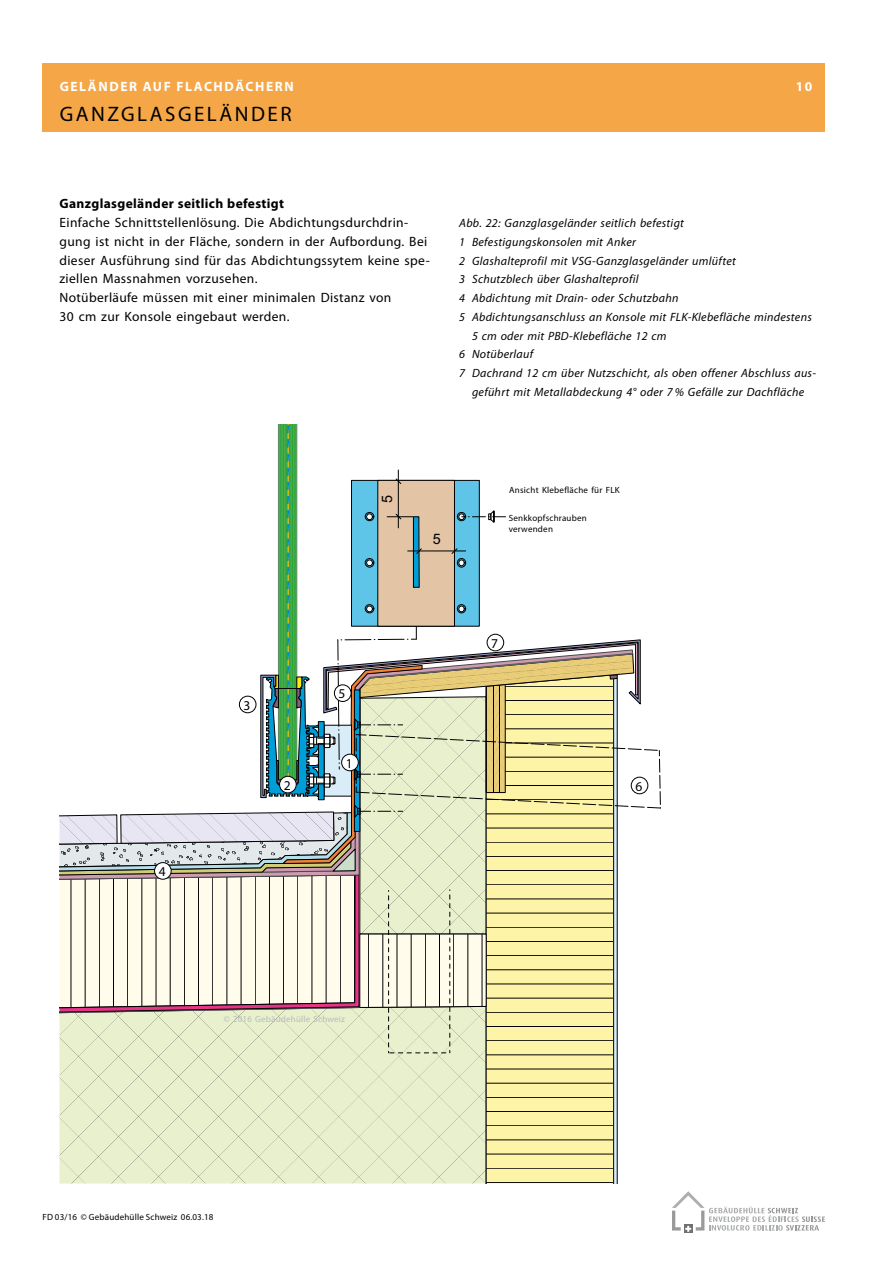
<style>
.page{position:relative;width:893px;height:1263px;background:#fff}
.page>*{position:absolute;margin:0;border:0;box-sizing:border-box;transform-origin:0 0}
.t1{font:21px "Myriad Pro";letter-spacing:.12em;color:#000}
.t2{font:14.4px "Arial";color:#000}
.t3{font:13.5px/18.8px "Myriad Pro";letter-spacing:.025em;color:#000}
.t4{font:700 13.5px "Myriad Pro";letter-spacing:.025em;color:#000}
.t5{font:700 13.5px "Myriad Pro";letter-spacing:.12em;color:#fff}
.t6{font:italic 12px "Myriad Pro";letter-spacing:.025em;color:#000}
.t7{font:9px/11.1px "Myriad Pro";letter-spacing:.025em;color:#000}
.t8{font:9px "Myriad Pro";letter-spacing:.02em;color:#b9bbbc}
</style>
<div class="page">
<div style="left:43px;top:64px;width:782px;height:68px;background:#f5a748"></div>
<svg style="left:60px;top:424px;width:600px;height:759px"></svg>
<div style="left:342px;top:754px;width:16px;height:17px;background:#fff;border-radius:50%"></div>
<div style="left:341px;top:754px;width:17px;height:17px;border:1px solid #000;border-radius:50%"></div>
<div style="left:239px;top:696px;width:17px;height:17px;background:#fff;border-radius:50%"></div>
<div style="left:239px;top:696px;width:17px;height:17px;border:1px solid #000;border-radius:50%"></div>
<div style="left:280px;top:776px;width:16px;height:17px;background:#fff;border-radius:50%"></div>
<div style="left:279px;top:776px;width:17px;height:17px;border:1px solid #000;border-radius:50%"></div>
<div style="left:155px;top:862px;width:16px;height:17px;background:#fff;border-radius:50%"></div>
<div style="left:154px;top:862px;width:17px;height:17px;border:1px solid #000;border-radius:50%"></div>
<div style="left:334px;top:685px;width:17px;height:16px;background:#fff;border-radius:50%"></div>
<div style="left:334px;top:685px;width:17px;height:17px;border:1px solid #000;border-radius:50%"></div>
<div style="left:631px;top:777px;width:17px;height:17px;background:#fff;border-radius:50%"></div>
<div style="left:631px;top:777px;width:17px;height:17px;border:1px solid #000;border-radius:50%"></div>
<div style="left:487px;top:634px;width:17px;height:17px;background:#fff;border-radius:50%"></div>
<div style="left:487px;top:634px;width:17px;height:17px;border:1px solid #000;border-radius:50%"></div>
<div style="left:684px;top:1224px;width:9px;height:9px;background:#707172"></div>
<svg style="left:672px;top:1191px;width:153px;height:41px"></svg>
<p class="t5" style="left:60px;top:79px;width:236px">GELÄNDER AUF FLACHDÄCHERN</p>
<p class="t5" style="left:796px;top:79px;width:18px">10</p>
<h1 class="t1" style="left:60px;top:102px;width:233px">GANZGLASGELÄNDER</h1>
<p class="t4" style="left:60px;top:196px;width:226px">Ganzglasgeländer seitlich befestigt</p>
<p class="t3" style="left:60px;top:213px;width:372px">Einfache Schnittstellenlösung. Die Abdichtungsdurchdrin&shy;gung ist nicht in der Fläche, sondern in der Aufbordung. Bei dieser Ausführung sind für das Abdichtungssytem keine spe&shy;ziellen Massnahmen vorzusehen.<br>Notüberläufe müssen mit einer minimalen Distanz von<br>30 cm zur Konsole eingebaut werden.</p>
<p class="t6" style="left:459px;top:217px;width:226px">Abb. 22: Ganzglasgeländer seitlich befestigt</p>
<p class="t6" style="left:459px;top:235px;width:178px">1 Befestigungskonsolen mit Anker</p>
<p class="t6" style="left:459px;top:254px;width:278px">2 Glashalteprofil mit VSG-Ganzglasgeländer umlüftet</p>
<p class="t6" style="left:459px;top:273px;width:181px">3 Schutzblech über Glashalteprofil</p>
<p class="t6" style="left:459px;top:292px;width:221px">4 Abdichtung mit Drain- oder Schutzbahn</p>
<p class="t6" style="left:459px;top:310px;width:354px">5 Abdichtungsanschluss an Konsole mit FLK-Klebefläche mindestens</p>
<p class="t6" style="left:472px;top:329px;width:196px">5 cm oder mit PBD-Klebefläche 12 cm</p>
<p class="t6" style="left:459px;top:348px;width:75px">6 Notüberlauf</p>
<p class="t6" style="left:459px;top:367px;width:358px">7 Dachrand 12 cm über Nutzschicht, als oben offener Abschluss aus-</p>
<p class="t6" style="left:472px;top:385px;width:334px">geführt mit Metallabdeckung 4° oder 7 % Gefälle zur Dachfläche</p>
<p class="t3" style="left:159px;top:862px;width:8px">4</p>
<p class="t2" style="left:379px;top:503px;width:10px;rotate:-90deg">5</p>
<p class="t2" style="left:433px;top:531px;width:10px">5</p>
<p class="t3" style="left:244px;top:696px;width:8px">3</p>
<p class="t3" style="left:284px;top:776px;width:8px">2</p>
<p class="t3" style="left:339px;top:684px;width:8px">5</p>
<p class="t3" style="left:346px;top:754px;width:8px">1</p>
<p class="t7" style="left:509px;top:485px;width:112px">Ansicht Klebefläche für FLK</p>
<p class="t7" style="left:509px;top:513px;width:80px">Senkkopfschrauben verwenden</p>
<p class="t3" style="left:491px;top:634px;width:8px">7</p>
<p class="t3" style="left:635px;top:777px;width:8px">6</p>
<p class="t8" style="left:224px;top:1013px;width:123px">© 2016 Gebäudehülle Schweiz</p>
<p class="t7" style="left:43px;top:1212px;width:173px">FD 03/16 © Gebäudehülle Schweiz 06.03.18</p>
</div>
